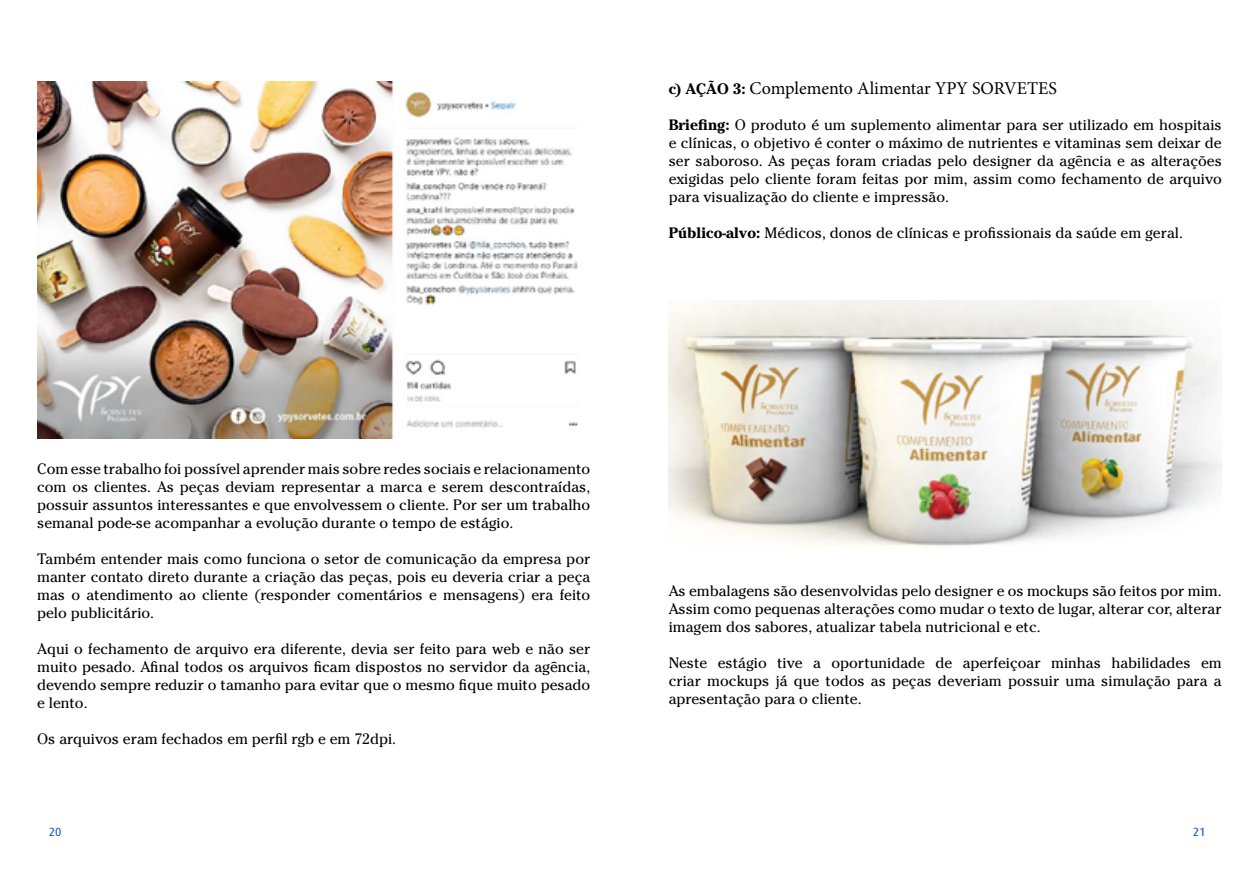
<style>
.page{position:relative;width:1259px;height:893px;background:#fff}
.page>*{position:absolute;margin:0;border:0;box-sizing:border-box;transform-origin:0 0}
.t1{font:18px "Minion Pro";color:#000}
.t2{font:15px/18px "Cheltenham Std";color:#000;text-align:justify}
.t3{font:12px "Dax";color:#0047bb}
.s1{font-family:"Cheltenham Std";font-weight:700;font-size:15px}
.s2{font-weight:700}
</style>
<div class="page">
<img style="left:37px;top:81px;width:542px;height:358px">
<img style="left:668px;top:300px;width:553px;height:247px">
<p class="t1" style="left:668px;top:76px;width:390px"><span class="s1">c) AÇÃO 3:</span> Complemento Alimentar YPY SORVETES</p>
<p class="t2" style="left:668px;top:116px;width:555px"><span class="s2">Briefing:</span> O produto é um suplemento alimentar para ser utilizado em hospitais e clínicas, o objetivo é conter o máximo de nutrientes e vitaminas sem deixar de ser saboroso. As peças foram criadas pelo designer da agência e as alterações exigidas pelo cliente foram feitas por mim, assim como fechamento de arquivo para visualização do cliente e impressão.</p>
<p class="t2" style="left:668px;top:224px;width:516px"><span class="s2">Público-alvo:</span> Médicos, donos de clínicas e profissionais da saúde em geral.</p>
<p class="t2" style="left:37px;top:460px;width:554px">Com esse trabalho foi possível aprender mais sobre redes sociais e relacionamento com os clientes. As peças deviam representar a marca e serem descontraídas, possuir assuntos interessantes e que envolvessem o cliente. Por ser um trabalho semanal pode-se acompanhar a evolução durante o tempo de estágio.</p>
<p class="t2" style="left:37px;top:550px;width:554px">Também entender mais como funciona o setor de comunicação da empresa por manter contato direto durante a criação das peças, pois eu deveria criar a peça mas o atendimento ao cliente (responder comentários e mensagens) era feito pelo publicitário.</p>
<p class="t2" style="left:37px;top:640px;width:554px">Aqui o fechamento de arquivo era diferente, devia ser feito para web e não ser muito pesado. Afinal todos os arquivos ficam dispostos no servidor da agência, devendo sempre reduzir o tamanho para evitar que o mesmo fique muito pesado e lento.</p>
<p class="t2" style="left:37px;top:730px;width:360px">Os arquivos eram fechados em perfil rgb e em 72dpi.</p>
<p class="t2" style="left:668px;top:582px;width:554px">As embalagens são desenvolvidas pelo designer e os mockups são feitos por mim.<br>Assim como pequenas alterações como mudar o texto de lugar, alterar cor, alterar imagem dos sabores, atualizar tabela nutricional e etc.</p>
<p class="t2" style="left:668px;top:654px;width:554px">Neste estágio tive a oportunidade de aperfeiçoar minhas habilidades em criar mockups já que todos as peças deveriam possuir uma simulação para a apresentação para o cliente.</p>
<p class="t3" style="left:49px;top:825px;width:14px">20</p>
<p class="t3" style="left:1193px;top:825px;width:14px">21</p>
</div>
